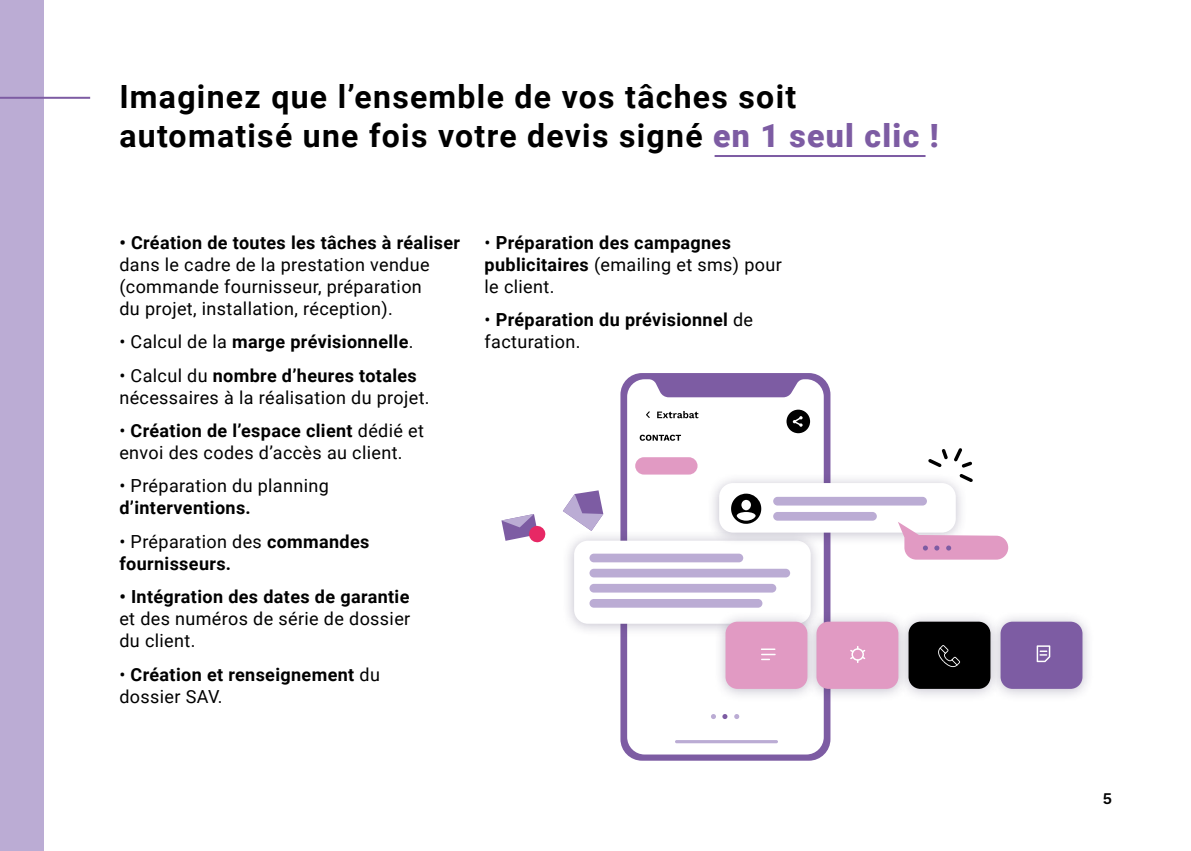
<style>
.page{position:relative;width:1191px;height:851px;background:#fff}
.page>*{position:absolute;margin:0;border:0;box-sizing:border-box;transform-origin:0 0}
.t1{font:700 32px/38.4px "Roboto";letter-spacing:.04em;color:#000}
.t2{font:700 18px/22px "Roboto";letter-spacing:.02em;color:#000}
.t3{font:18px/22px "Roboto";letter-spacing:.02em;color:#000}
.t4{font:600 16px "Work Sans";color:#000}
.s1{font-weight:900;color:#7d5ca3}
.s2{font-weight:400}
.s3{font-weight:700}
</style>
<div class="page">
<div style="left:0;top:0;width:44px;height:850px;background:#bbacd4"></div>
<hr style="left:0;top:97px;width:90px;height:2px;background:#7d5ca3">
<svg style="left:928px;top:448px;width:45px;height:34px"></svg>
<hr style="left:714px;top:155px;width:211px;height:2px;background:#7d5ca3">
<div style="left:620px;top:373px;width:210px;height:387px;background:#7d5ca3;border-radius:22px"></div>
<svg style="left:627px;top:379px;width:196px;height:375px;background:#f4f2f7"></svg>
<svg style="left:722px;top:714px;width:5px;height:5px"></svg>
<div style="left:786px;top:409px;width:24px;height:24px;background:#000;border-radius:50%"></div>
<svg style="left:793px;top:416px;width:9px;height:10px"></svg>
<svg style="left:639px;top:434px;width:42px;height:6px"></svg>
<svg style="left:657px;top:411px;width:41px;height:7px"></svg>
<div style="left:562px;top:530px;width:261px;height:107px;background:#382f59;opacity:.3"></div>
<div style="left:574px;top:540px;width:236px;height:83px;background:#fff;border-radius:14px"></div>
<div style="left:804px;top:611px;width:106px;height:91px;background:#382f59;opacity:.3"></div>
<div style="left:816px;top:621px;width:82px;height:67px;background:#e19ac3;border-radius:12px"></div>
<div style="left:988px;top:611px;width:106px;height:91px;background:#382f59;opacity:.3"></div>
<div style="left:1000px;top:621px;width:82px;height:67px;background:#7d5ca3;border-radius:12px"></div>
<div style="left:896px;top:611px;width:106px;height:91px;background:#382f59;opacity:.3"></div>
<div style="left:908px;top:621px;width:82px;height:67px;background:#000;border-radius:12px"></div>
<svg style="left:850px;top:646px;width:15px;height:17px"></svg>
<svg style="left:1036px;top:645px;width:14px;height:17px"></svg>
<div style="left:713px;top:611px;width:106px;height:91px;background:#382f59;opacity:.3"></div>
<div style="left:725px;top:621px;width:82px;height:67px;background:#e19ac3;border-radius:12px"></div>
<svg style="left:761px;top:648px;width:14px;height:12px"></svg>
<svg style="left:938px;top:645px;width:22px;height:22px"></svg>
<div style="left:707px;top:472px;width:261px;height:74px;background:#382f59;opacity:.3"></div>
<div style="left:719px;top:483px;width:236px;height:49px;background:#fff;border-radius:14px"></div>
<svg style="left:501px;top:514px;width:45px;height:29px"></svg>
<svg style="left:563px;top:490px;width:40px;height:41px"></svg>
<svg style="left:711px;top:714px;width:5px;height:5px"></svg>
<svg style="left:734px;top:714px;width:5px;height:5px"></svg>
<hr style="left:675px;top:740px;width:103px;height:3px;background:#bbacd4;border-radius:2px">
<div style="left:589px;top:553px;width:154px;height:9px;background:#bbacd4;border-radius:4px"></div>
<div style="left:589px;top:568px;width:201px;height:9px;background:#bbacd4;border-radius:4px"></div>
<div style="left:589px;top:583px;width:187px;height:9px;background:#bbacd4;border-radius:4px"></div>
<div style="left:589px;top:599px;width:173px;height:8px;background:#bbacd4;border-radius:4px"></div>
<div style="left:773px;top:496px;width:154px;height:9px;background:#bbacd4;border-radius:4px"></div>
<div style="left:773px;top:512px;width:104px;height:8px;background:#bbacd4;border-radius:4px"></div>
<svg style="left:731px;top:493px;width:30px;height:30px"></svg>
<svg style="left:898px;top:521px;width:110px;height:38px"></svg>
<div style="left:635px;top:457px;width:62px;height:17px;background:#e19ac3;border-radius:9px"></div>
<svg style="left:646px;top:411px;width:4px;height:7px"></svg>
<h1 class="t1" style="left:119px;top:76px;width:820px">Imaginez que l’ensemble de vos tâches soit automatisé une fois votre devis signé <span class="s1">en 1 seul clic !</span></h1>
<p class="t2" style="left:119px;top:231px;width:342px">• Création de toutes les tâches à réaliser</p>
<p class="t3" style="left:119px;top:253px;width:312px">dans le cadre de la prestation vendue (commande fournisseur, préparation du projet, installation, réception).</p>
<p class="t2" style="left:119px;top:330px;width:296px"><span class="s2">• Calcul de la</span> marge prévisionnelle<span class="s2">.</span></p>
<p class="t3" style="left:119px;top:363px;width:312px">• Calcul du <span class="s3">nombre d’heures totales </span>nécessaires à la réalisation du projet.</p>
<p class="t3" style="left:119px;top:419px;width:306px">• <span class="s3">Création de l’espace client</span> dédié et envoi des codes d’accès au client.</p>
<p class="t3" style="left:119px;top:474px;width:211px">• Préparation du planning</p>
<p class="t2" style="left:119px;top:496px;width:133px">d’interventions.</p>
<p class="t2" style="left:119px;top:529px;width:252px"><span class="s2">• Préparation des</span> commandes fournisseurs.</p>
<p class="t2" style="left:119px;top:585px;width:291px">• Intégration des dates de garantie</p>
<p class="t3" style="left:119px;top:607px;width:292px">et des numéros de série de dossier du client.</p>
<p class="t2" style="left:119px;top:662px;width:262px"><span class="s2">•</span> Création et renseignement <span class="s2">du dossier SAV.</span></p>
<p class="t2" style="left:484px;top:231px;width:299px"><span class="s2">•</span> Préparation des campagnes publicitaires <span class="s2">(emailing et sms) pour le client.</span></p>
<p class="t2" style="left:484px;top:308px;width:270px"><span class="s2">•</span> Préparation du prévisionnel <span class="s2">de facturation.</span></p>
<p class="t4" style="left:1102px;top:786px;width:11px">5</p>
</div>
